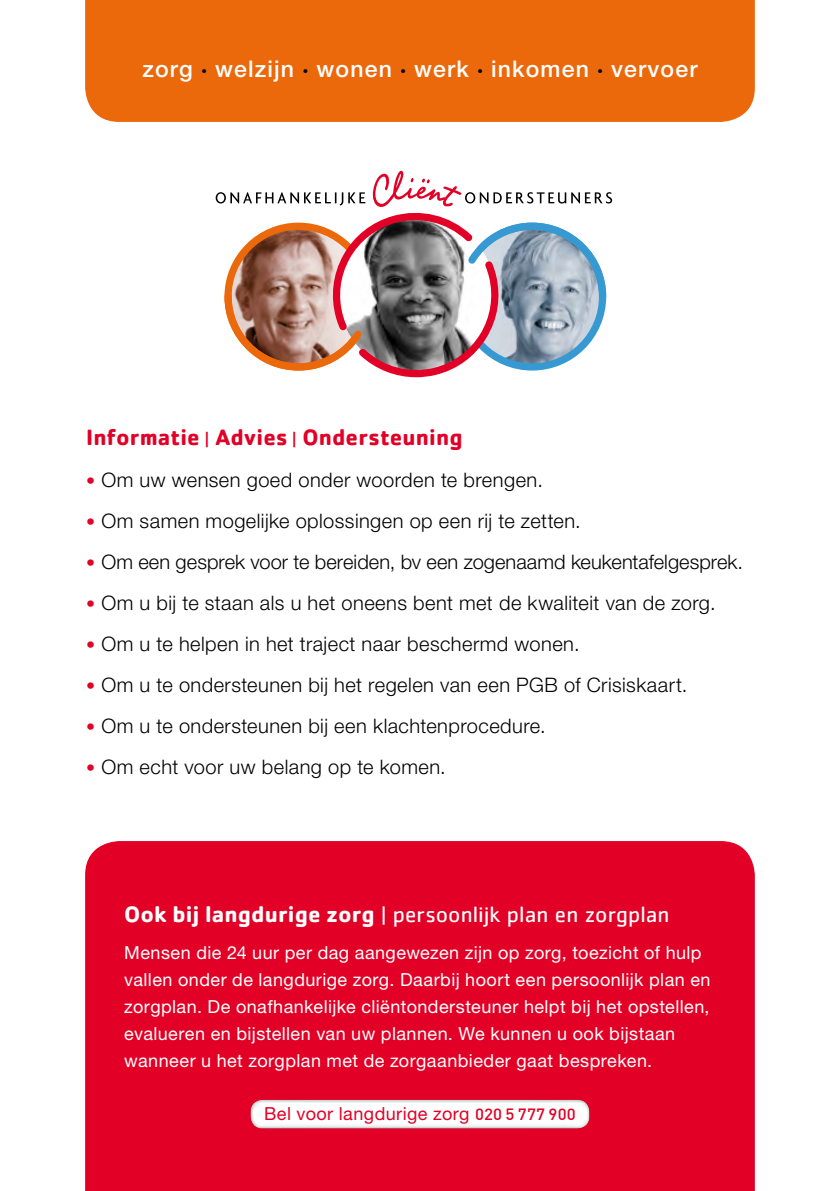
<style>
.page{position:relative;width:840px;height:1191px;background:#fff}
.page>*{position:absolute;margin:0;border:0;box-sizing:border-box;transform-origin:0 0}
.t1{font:23px "Cachet";letter-spacing:.005em;color:#fff}
.t2{font:500 23px "Helvetica Neue LT Std";letter-spacing:.05em;color:#fff}
.t3{font:700 23px "Cachet";letter-spacing:.005em;color:#e20026}
.t4{font:300 20px "Helvetica Neue LT Std";letter-spacing:.02em;color:#000}
.t5{font:18px/27px "Helvetica Neue LT Std";letter-spacing:.025em;color:#fff}
.t6{font:18px "Helvetica Neue LT Std";letter-spacing:.025em;color:#e20026}
.s1{font-size:11px;color:#000}
.s2{font-weight:400;font-size:16.4px}
.s3{font-size:18px;color:#e20026}
.s4{font-weight:700}
.s5{font-size:19.6px}
.s6{font-family:"DIN";font-weight:500;font-size:16px}
</style>
<div class="page">
<div style="left:85px;top:0;width:669px;height:122px;background:#eb690b"></div>
<div style="left:85px;top:841px;width:669px;height:350px;background:#e20026"></div>
<div style="left:231px;top:1082px;width:374px;height:46px;background:#000;opacity:.55"></div>
<svg style="left:215px;top:171px;width:396px;height:206px"></svg>
<p class="t2" style="left:142px;top:55px;width:556px">zorg <span class="s1">•</span> welzijn <span class="s1">•</span> wonen <span class="s1">•</span> werk <span class="s1">•</span> inkomen <span class="s1">•</span> vervoer</p>
<p class="t3" style="left:86px;top:422px;width:377px">Informatie <span class="s2">|</span> Advies <span class="s2">|</span> Ondersteuning</p>
<p class="t4" style="left:86px;top:468px;width:458px"><span class="s3">•</span> Om uw wensen goed onder woorden te brengen.</p>
<p class="t4" style="left:86px;top:509px;width:496px"><span class="s3">•</span> Om samen mogelijke oplossingen op een rij te zetten.</p>
<p class="t4" style="left:86px;top:550px;width:658px"><span class="s3">•</span> Om een gesprek voor te bereiden, bv een zogenaamd keukentafelgesprek.</p>
<p class="t4" style="left:86px;top:591px;width:630px"><span class="s3">•</span> Om u bij te staan als u het oneens bent met de kwaliteit van de zorg.</p>
<p class="t4" style="left:86px;top:632px;width:494px"><span class="s3">•</span> Om u te helpen in het traject naar beschermd wonen.</p>
<p class="t4" style="left:86px;top:673px;width:602px"><span class="s3">•</span> Om u te ondersteunen bij het regelen van een PGB of Crisiskaart.</p>
<p class="t4" style="left:86px;top:714px;width:461px"><span class="s3">•</span> Om u te ondersteunen bij een klachtenprocedure.</p>
<p class="t4" style="left:86px;top:755px;width:361px"><span class="s3">•</span> Om echt voor uw belang op te komen.</p>
<p class="t1" style="left:124px;top:901px;width:546px"><span class="s4">Ook bij langdurige zorg</span> <span class="s5">|</span> persoonlijk plan en zorgplan</p>
<p class="t5" style="left:124px;top:938px;width:587px">Mensen die 24 uur per dag aangewezen zijn op zorg, toezicht of hulp vallen onder de langdurige zorg. Daarbij hoort een persoonlijk plan en zorgplan. De onafhankelijke cliëntondersteuner helpt bij het opstellen, evalueren en bijstellen van uw plannen. We kunnen u ook bijstaan wanneer u het zorgplan met de zorgaanbieder gaat bespreken.</p>
<p class="t6" style="left:264px;top:1102px;width:313px">Bel voor langdurige zorg <span class="s6">020 5 777 900</span></p>
</div>
